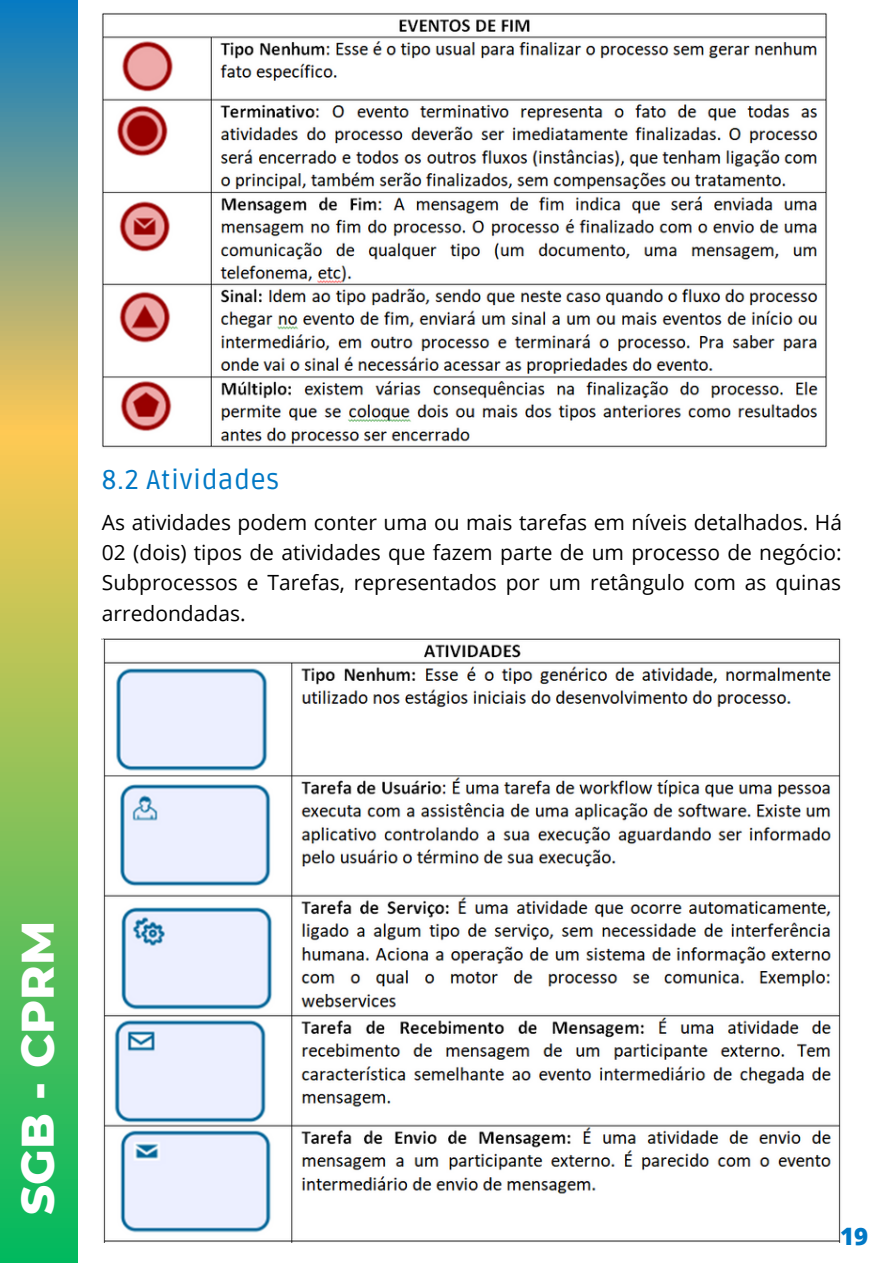
<style>
.page{position:relative;width:893px;height:1264px;background:#fff}
.page>*{position:absolute;margin:0;border:0;box-sizing:border-box;transform-origin:0 0}
.t1{font:800 46.5px "Montserrat";color:#fff}
.t2{font:27.15px "Ruda";letter-spacing:.02em;color:#0078c5}
.t3{font:800 24px "Open Sans";color:#0078c5}
.t4{font:21px/30.3px "Open Sans";color:#000;text-align:justify}
</style>
<div class="page">
<svg style="left:0;top:0;width:78px;height:1262px;background:#80b66a"></svg>
<img style="left:102px;top:13px;width:725px;height:435px">
<img style="left:102px;top:638px;width:739px;height:604px">
<p class="t2" style="left:102px;top:464px;width:179px">8.2 Atividades</p>
<p class="t4" style="left:102px;top:506px;width:741px">As atividades podem conter uma ou mais tarefas em níveis detalhados. Há 02 (dois) tipos de atividades que fazem parte de um processo de negócio:<br>Subprocessos e Tarefas, representados por um retângulo com as quinas arredondadas.</p>
<h1 class="t1" style="left:9px;top:1214px;width:295px;rotate:-90deg">SGB - CPRM</h1>
<p class="t3" style="left:840px;top:1219px;width:30px">19</p>
</div>
